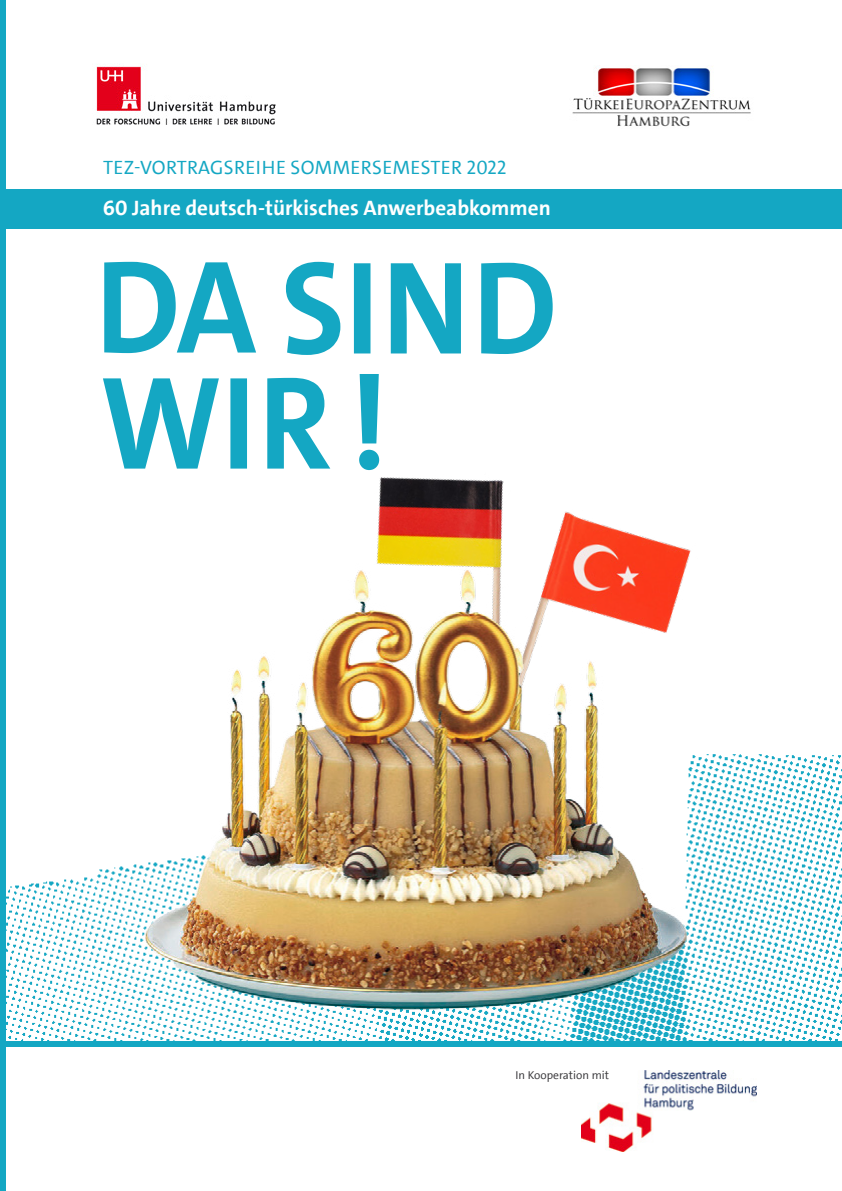
<style>
.page{position:relative;width:842px;height:1191px;background:#fff}
.page>*{position:absolute;margin:0;border:0;box-sizing:border-box;transform-origin:0 0}
.t1{font:700 21.2px "The Sans UHH";color:#fff}
.t2{font:19.4px "The Sans UHH";letter-spacing:.02em;color:#14a7c3}
.t3{font:11.6px "The Sans UHH";color:#3e3d40}
</style>
<div class="page">
<img style="left:6px;top:754px;width:836px;height:287px">
<img style="left:96px;top:64px;width:180px;height:61px">
<img style="left:572px;top:66px;width:179px;height:61px">
<div style="left:6px;top:190px;width:836px;height:39px;background:#14a7c3"></div>
<svg style="left:103px;top:374px;width:276px;height:95px"></svg>
<svg style="left:286px;top:262px;width:267px;height:93px"></svg>
<svg style="left:104px;top:262px;width:152px;height:91px"></svg>
<img style="left:267px;top:410px;width:164px;height:129px">
<img style="left:431px;top:478px;width:260px;height:82px">
<img style="left:142px;top:539px;width:546px;height:487px">
<div style="left:0;top:1041px;width:842px;height:5px;background:#14a7c3"></div>
<img style="left:582px;top:1070px;width:174px;height:81px">
<div style="left:0;top:0;width:6px;height:1191px;background:#14a7c3"></div>
<p class="t2" style="left:103px;top:155px;width:405px">TEZ-VORTRAGSREIHE SOMMERSEMESTER 2022</p>
<p class="t1" style="left:103px;top:194px;width:449px">60 Jahre deutsch-türkisches Anwerbeabkommen</p>
<p class="t3" style="left:516px;top:1068px;width:95px">In Kooperation mit</p>
</div>
